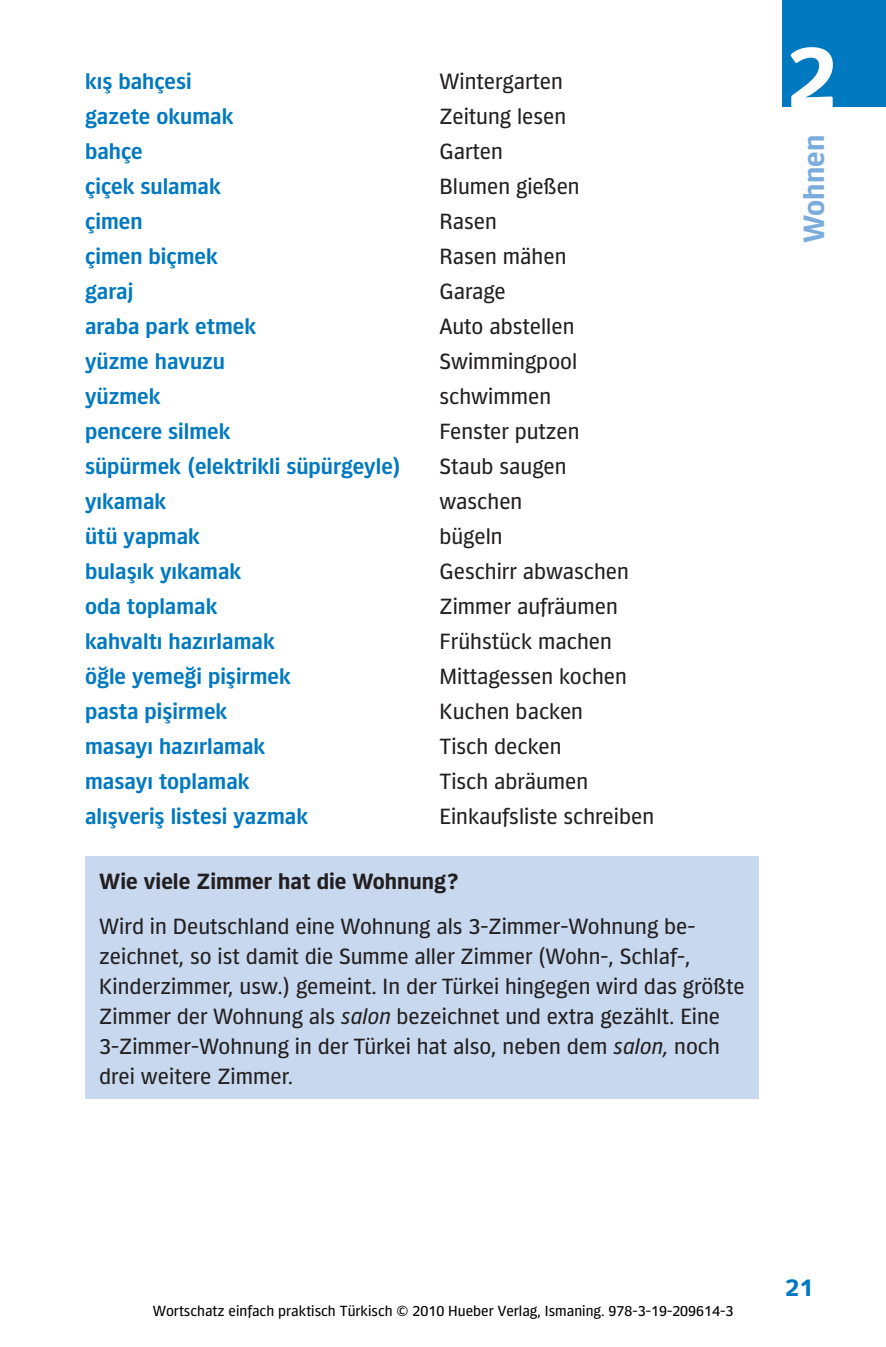
<style>
.page{position:relative;width:886px;height:1347px;background:#fff}
.page>*{position:absolute;margin:0;border:0;box-sizing:border-box;transform-origin:0 0}
.t1{font:700 90px "Forward Sans";color:#fff}
.t2{font:700 30px "Forward Sans";color:#7bacdc}
.t3{font:700 25px "Forward Sans";color:#0079c1}
.t4{font:22.5px/30px "Forward Sans";color:#231f20}
.t5{font:22.5px/35px "Forward Sans Semi";color:#0079c1}
.t6{font:700 22.5px "Forward Sans";color:#231f20}
.t7{font:15px "Forward Sans";color:#000}
.s1{font-style:italic}
</style>
<div class="page">
<div style="left:783px;top:0;width:103px;height:106px;background:#0079c1"></div>
<div style="left:85px;top:856px;width:673px;height:242px;background:#c7d8ef"></div>
<p class="t5" style="left:85px;top:66px;width:150px">kış bahçesi gazete okumak</p>
<p class="t4" style="left:439px;top:66px;width:128px;line-height:35px">Wintergarten<br>Zeitung lesen</p>
<p class="t5" style="left:85px;top:136px;width:59px">bahçe</p>
<p class="t4" style="left:439px;top:138px;width:65px">Garten</p>
<p class="t5" style="left:85px;top:171px;width:137px">çiçek sulamak</p>
<p class="t4" style="left:439px;top:173px;width:142px">Blumen gießen</p>
<p class="t5" style="left:85px;top:206px;width:59px">çimen</p>
<p class="t4" style="left:439px;top:208px;width:59px">Rasen</p>
<p class="t5" style="left:85px;top:241px;width:134px">çimen biçmek</p>
<p class="t4" style="left:439px;top:243px;width:129px">Rasen mähen</p>
<p class="t5" style="left:85px;top:276px;width:50px">garaj</p>
<p class="t4" style="left:439px;top:278px;width:68px">Garage</p>
<p class="t5" style="left:85px;top:311px;width:173px">araba park etmek</p>
<p class="t4" style="left:439px;top:313px;width:137px">Auto abstellen</p>
<p class="t5" style="left:85px;top:346px;width:142px">yüzme havuzu</p>
<p class="t4" style="left:439px;top:348px;width:139px">Swimmingpool</p>
<p class="t5" style="left:85px;top:381px;width:77px">yüzmek</p>
<p class="t4" style="left:439px;top:383px;width:113px">schwimmen</p>
<p class="t5" style="left:85px;top:416px;width:147px">pencere silmek</p>
<p class="t4" style="left:439px;top:418px;width:142px">Fenster putzen</p>
<p class="t5" style="left:85px;top:451px;width:317px">süpürmek (elektrikli süpürgeyle)</p>
<p class="t4" style="left:439px;top:453px;width:129px">Staub saugen</p>
<p class="t5" style="left:85px;top:486px;width:83px">yıkamak</p>
<p class="t4" style="left:439px;top:488px;width:84px">waschen</p>
<p class="t5" style="left:85px;top:521px;width:116px">ütü yapmak</p>
<p class="t4" style="left:439px;top:523px;width:65px">bügeln</p>
<p class="t5" style="left:85px;top:556px;width:158px">bulaşık yıkamak</p>
<p class="t4" style="left:439px;top:558px;width:191px">Geschirr abwaschen</p>
<p class="t5" style="left:85px;top:591px;width:134px">oda toplamak</p>
<p class="t4" style="left:439px;top:593px;width:180px">Zimmer aufräumen</p>
<p class="t5" style="left:85px;top:626px;width:191px">kahvaltı hazırlamak</p>
<p class="t4" style="left:439px;top:628px;width:174px">Frühstück machen</p>
<p class="t5" style="left:85px;top:661px;width:207px">öğle yemeği pişirmek</p>
<p class="t4" style="left:439px;top:663px;width:189px">Mittagessen kochen</p>
<p class="t5" style="left:85px;top:696px;width:144px">pasta pişirmek</p>
<p class="t4" style="left:439px;top:698px;width:145px">Kuchen backen</p>
<p class="t5" style="left:85px;top:731px;width:182px">masayı hazırlamak</p>
<p class="t4" style="left:439px;top:733px;width:124px">Tisch decken</p>
<p class="t5" style="left:85px;top:766px;width:166px">masayı toplamak</p>
<p class="t4" style="left:439px;top:768px;width:150px">Tisch abräumen</p>
<p class="t5" style="left:85px;top:801px;width:224px">alışveriş listesi yazmak</p>
<p class="t4" style="left:439px;top:803px;width:216px">Einkaufsliste schreiben</p>
<p class="t6" style="left:99px;top:873px;width:361px">Wie viele Zimmer hat die Wohnung?</p>
<p class="t4" style="left:99px;top:912px;width:647px">Wird in Deutschland eine Wohnung als 3-Zimmer-Wohnung be&shy;zeichnet, so ist damit die Summe aller Zimmer (Wohn-, Schlaf-, Kinderzimmer, usw.) gemeint. In der Türkei hingegen wird das größte Zimmer der Wohnung als <span class="s1">salon</span> bezeichnet und extra gezählt. Eine 3-Zimmer-Wohnung in der Türkei hat also, neben dem <span class="s1">salon,</span> noch drei weitere Zimmer.</p>
<h1 class="t1" style="left:786px;top:44px;width:53px">2</h1>
<h2 class="t2" style="left:803px;top:243px;width:110px;rotate:-90deg">Wohnen</h2>
<p class="t7" style="left:153px;top:1302px;width:582px">Wortschatz einfach praktisch Türkisch © 2010 Hueber Verlag, Ismaning. 978-3-19-209614-3</p>
<p class="t3" style="left:785px;top:1278px;width:30px">21</p>
</div>
